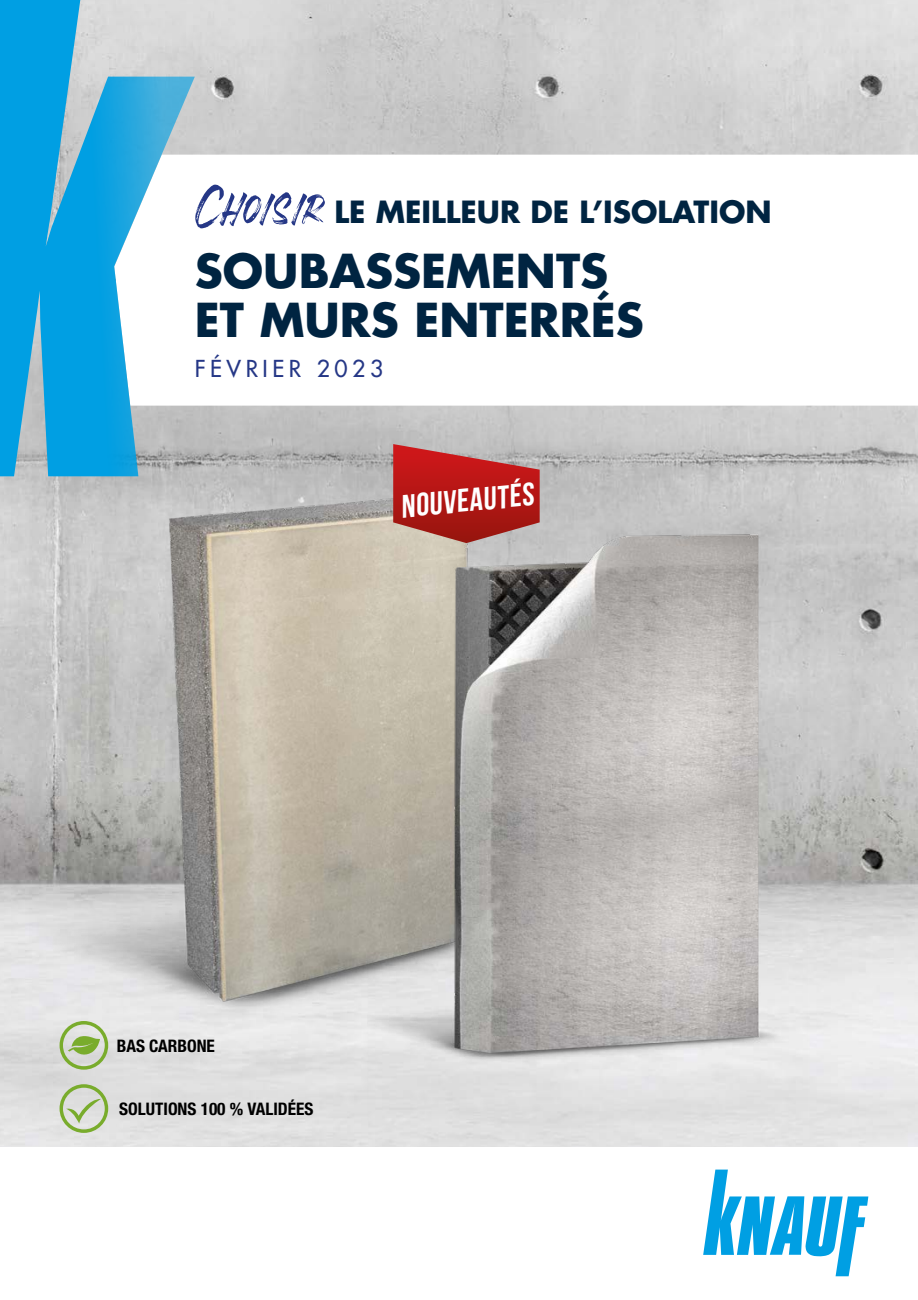
<style>
.page{position:relative;width:918px;height:1300px;background:#fff}
.page>*{position:absolute;margin:0;border:0;box-sizing:border-box;transform-origin:0 0}
.t1{font:700 45.5px/49px "Futura Std";color:#002441}
.t2{font:32.38px "Bebas Neue";color:#fff}
.t3{font:700 29.75px "Futura Std";color:#002441}
.t4{font:500 22.75px "Futura Std";letter-spacing:.2em;color:#253786}
.t5{font:700 condensed 17.32px "Helvetica Neue LT Std";color:#000}
.s1{font-family:"SEBLAQUE";font-weight:400;font-size:59.5px;color:#253786}
</style>
<div class="page">
<img style="left:0;top:0;width:918px;height:1146px">
<svg style="left:195px;top:155px;width:723px;height:251px"></svg>
<img style="left:30px;top:476px;width:337px;height:577px">
<img style="left:367px;top:476px;width:440px;height:643px">
<svg style="left:703px;top:1169px;width:165px;height:107px"></svg>
<svg style="left:0;top:0;width:195px;height:476px"></svg>
<svg style="left:393px;top:444px;width:147px;height:99px;background:#b63e3b"></svg>
<svg style="left:60px;top:1084px;width:48px;height:49px;background:#c3d1ae"></svg>
<svg style="left:60px;top:1021px;width:48px;height:48px;background:#b9cc9d"></svg>
<h3 class="t3" style="left:195px;top:192px;width:578px"><span class="s1">Choisir</span> LE MEILLEUR DE L’ISOLATION</h3>
<h1 class="t1" style="left:195px;top:246px;width:450px">SOUBASSEMENTS<br>ET MURS ENTERRÉS</h1>
<h3 class="t4" style="left:195px;top:354px;width:190px">FÉVRIER 2023</h3>
<h2 class="t2" style="left:399px;top:488px;width:135px;rotate:-5deg">NOUVEAUTÉS</h2>
<p class="t5" style="left:117px;top:1035px;width:100px">BAS CARBONE</p>
<p class="t5" style="left:119px;top:1098px;width:196px">SOLUTIONS 100 % VALIDÉES</p>
</div>
